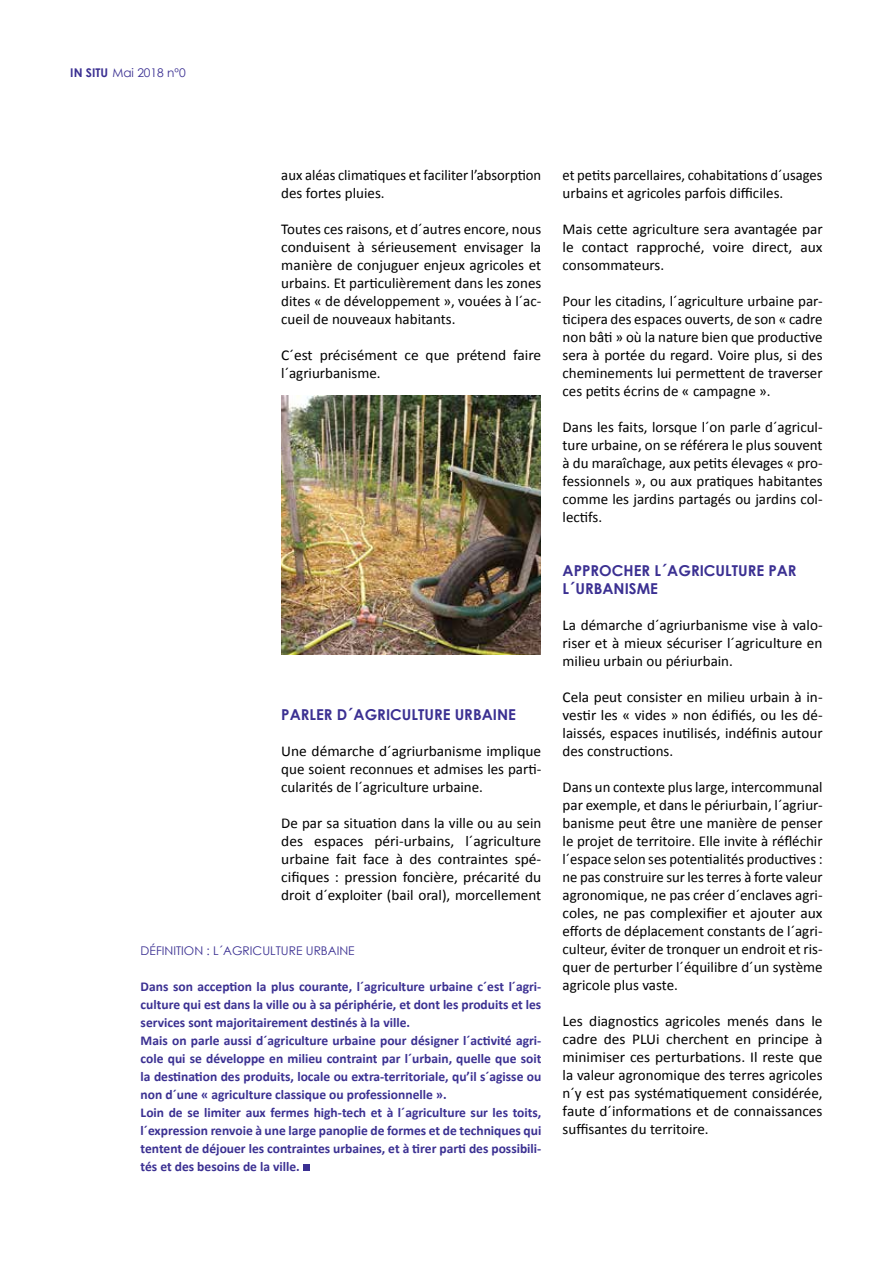
<style>
.page{position:relative;width:893px;height:1263px;background:#fff}
.page>*{position:absolute;margin:0;border:0;box-sizing:border-box;transform-origin:0 0}
.t1{font:15px/18px "Calibri";color:#000;text-align:justify}
.t2{font:700 15px/18px "Century Gothic";color:#3b3092}
.t3{font:700 13.5px/18px "Calibri";color:#3b3092}
.t4{font:12px "Century Gothic";color:#3b3092}
.s1{font-weight:700}
</style>
<div class="page">
<img style="left:281px;top:395px;width:260px;height:260px">
<div style="left:303px;top:1164px;width:7px;height:7px;background:#3b3092"></div>
<p class="t4" style="left:70px;top:64px;width:117px"><span class="s1">IN SITU</span> Mai 2018 nº0</p>
<p class="t1" style="left:281px;top:166px;width:261px">aux aléas climatiques et faciliter l’absorption des fortes pluies.</p>
<p class="t1" style="left:281px;top:220px;width:262px">Toutes ces raisons, et d´autres encore, nous conduisent à sérieusement envisager la manière de conjuguer enjeux agricoles et urbains. Et particulièrement dans les zones dites « de développement », vouées à l´ac&shy;cueil de nouveaux habitants.</p>
<p class="t1" style="left:281px;top:346px;width:262px">C´est précisément ce que prétend faire l´agriurbanisme.</p>
<p class="t2" style="left:281px;top:705px;width:236px">PARLER D´AGRICULTURE URBAINE</p>
<p class="t1" style="left:281px;top:742px;width:262px">Une démarche d´agriurbanisme implique que soient reconnues et admises les parti&shy;cularités de l´agriculture urbaine.</p>
<p class="t1" style="left:281px;top:814px;width:262px">De par sa situation dans la ville ou au sein des espaces péri-urbains, l´agriculture urbaine fait face à des contraintes spé&shy;cifiques : pression foncière, précarité du droit d´exploiter (bail oral), morcellement</p>
<p class="t4" style="left:141px;top:942px;width:216px">DÉFINITION : L´AGRICULTURE URBAINE</p>
<p class="t3" style="left:141px;top:977px;width:402px">Dans son acception la plus courante, l´agriculture urbaine c´est l´agri&shy;culture qui est dans la ville ou à sa périphérie, et dont les produits et les services sont majoritairement destinés à la ville.<br>Mais on parle aussi d´agriculture urbaine pour désigner l´activité agri&shy;cole qui se développe en milieu contraint par l´urbain, quelle que soit la destination des produits, locale ou extra-territoriale, qu’il s´agisse ou non d´une « agriculture classique ou professionnelle ».<br>Loin de se limiter aux fermes high-tech et à l´agriculture sur les toits, l´expression renvoie à une large panoplie de formes et de techniques qui tentent de déjouer les contraintes urbaines, et à tirer parti des possibili&shy;tés et des besoins de la ville.</p>
<p class="t1" style="left:563px;top:166px;width:261px">et petits parcellaires, cohabitations d´usages urbains et agricoles parfois difficiles.</p>
<p class="t1" style="left:563px;top:220px;width:262px">Mais cette agriculture sera avantagée par le contact rapproché, voire direct, aux consommateurs.</p>
<p class="t1" style="left:563px;top:292px;width:262px">Pour les citadins, l´agriculture urbaine par&shy;ticipera des espaces ouverts, de son « cadre non bâti » où la nature bien que productive sera à portée du regard. Voire plus, si des cheminements lui permettent de traverser ces petits écrins de « campagne ».</p>
<p class="t1" style="left:563px;top:418px;width:262px">Dans les faits, lorsque l´on parle d´agricul&shy;ture urbaine, on se référera le plus souvent à du maraîchage, aux petits élevages « pro&shy;fessionnels », ou aux pratiques habitantes comme les jardins partagés ou jardins col&shy;lectifs.</p>
<p class="t2" style="left:563px;top:561px;width:235px">APPROCHER L´AGRICULTURE PAR<br>L´URBANISME</p>
<p class="t1" style="left:563px;top:616px;width:262px">La démarche d´agriurbanisme vise à valo&shy;riser et à mieux sécuriser l´agriculture en milieu urbain ou périurbain.</p>
<p class="t1" style="left:563px;top:688px;width:262px">Cela peut consister en milieu urbain à in&shy;vestir les « vides » non édifiés, ou les dé&shy;laissés, espaces inutilisés, indéfinis autour des constructions.</p>
<p class="t1" style="left:563px;top:778px;width:262px">Dans un contexte plus large, intercommunal par exemple, et dans le périurbain, l´agriur&shy;banisme peut être une manière de penser le projet de territoire. Elle invite à réfléchir l´espace selon ses potentialités productives : ne pas construire sur les terres à forte valeur agronomique, ne pas créer d´enclaves agri&shy;coles, ne pas complexifier et ajouter aux efforts de déplacement constants de l´agri&shy;culteur, éviter de tronquer un endroit et ris&shy;quer de perturber l´équilibre d´un système agricole plus vaste.</p>
<p class="t1" style="left:563px;top:1012px;width:262px">Les diagnostics agricoles menés dans le cadre des PLUi cherchent en principe à minimiser ces perturbations. Il reste que la valeur agronomique des terres agricoles n´y est pas systématiquement considérée, faute d´informations et de connaissances suffisantes du territoire.</p>
</div>
